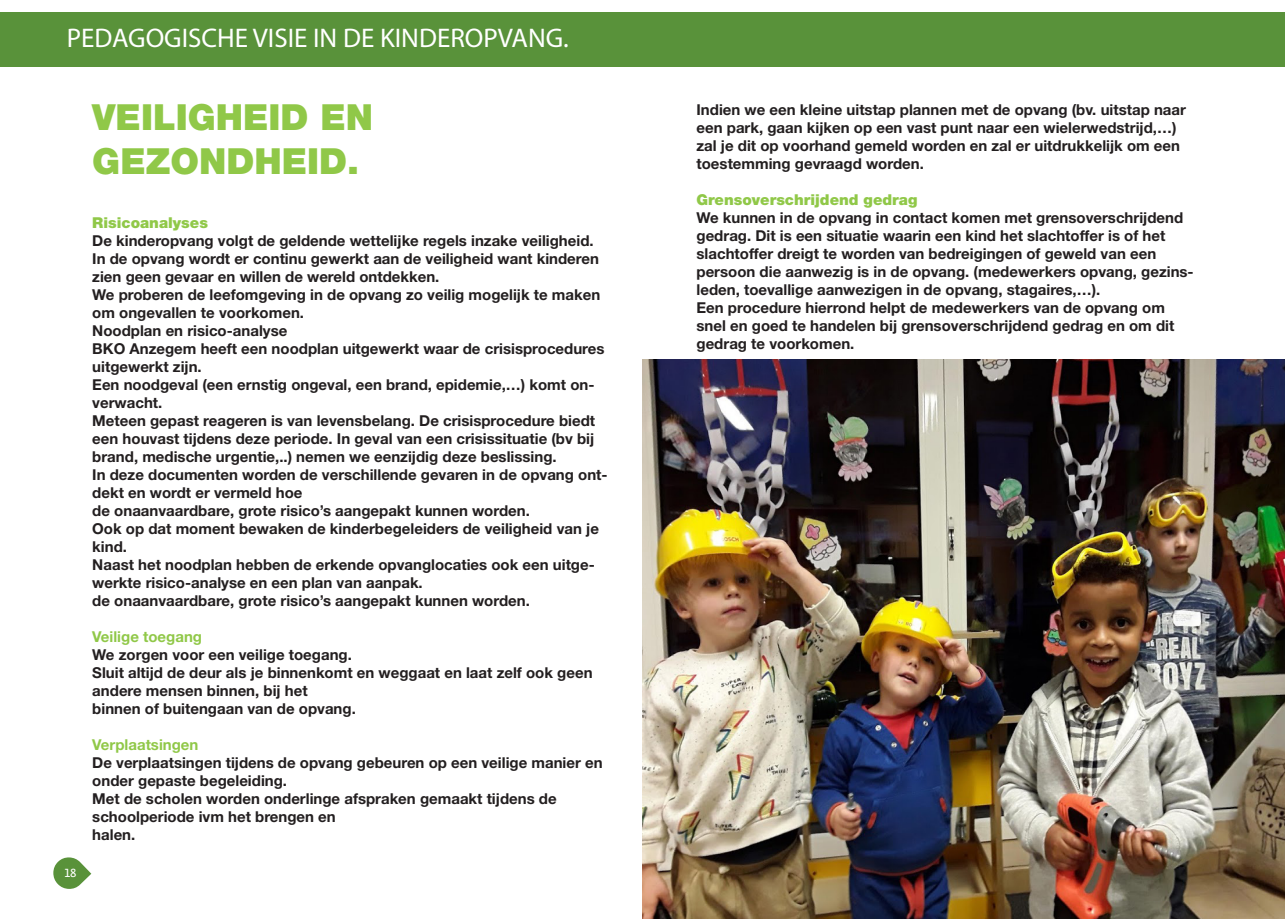
<style>
.page{position:relative;width:1285px;height:919px;background:#fff}
.page>*{position:absolute;margin:0;border:0;box-sizing:border-box;transform-origin:0 0}
.t1{font:900 36px "Helvetica Neue LT Std";color:#90c848}
.t2{font:27px "Myriad Pro";color:#fff}
.t3{font:700 15px/18px "Helvetica Neue LT Std";color:#231f20}
.t4{font:900 15px "Helvetica Neue LT Std";color:#90c848}
.t5{font:700 15px "Helvetica Neue LT Std";color:#90c848}
.t6{font:500 12px "Relato Sans OT";color:#fff}
</style>
<div class="page">
<svg style="left:53px;top:857px;width:38px;height:31px"></svg>
<div style="left:0;top:13px;width:1284px;height:54px;background:#59923a"></div>
<img style="left:642px;top:360px;width:642px;height:558px">
<h2 class="t2" style="left:67px;top:22px;width:503px">PEDAGOGISCHE VISIE IN DE KINDEROPVANG.</h2>
<p class="t1" style="left:92px;top:96px;width:282px">VEILIGHEID EN</p>
<p class="t1" style="left:92px;top:139px;width:268px">GEZONDHEID.</p>
<p class="t6" style="left:65px;top:865px;width:13px">18</p>
<p class="t4" style="left:92px;top:213px;width:117px">Risicoanalyses</p>
<p class="t3" style="left:92px;top:231px;width:503px">De kinderopvang volgt de geldende wettelijke regels inzake veiligheid.</p>
<p class="t3" style="left:92px;top:249px;width:508px">In de opvang wordt er continu gewerkt aan de veiligheid want kinderen zien geen gevaar en willen de wereld ontdekken.</p>
<p class="t3" style="left:92px;top:285px;width:509px">We proberen de leefomgeving in de opvang zo veilig mogelijk te maken om ongevallen te voorkomen.</p>
<p class="t3" style="left:92px;top:321px;width:196px">Noodplan en risico-analyse</p>
<p class="t3" style="left:92px;top:339px;width:513px">BKO Anzegem heeft een noodplan uitgewerkt waar de crisisprocedures uitgewerkt zijn.</p>
<p class="t3" style="left:92px;top:375px;width:503px">Een noodgeval (een ernstig ongeval, een brand, epidemie,…) komt on&shy;verwacht.</p>
<p class="t3" style="left:92px;top:411px;width:504px;text-align:justify">Meteen gepast reageren is van levensbelang. De crisisprocedure biedt een houvast tijdens deze periode. In geval van een crisissituatie (bv bij brand, medische urgentie,..) nemen we eenzijdig deze beslissing.</p>
<p class="t3" style="left:92px;top:465px;width:517px">In deze documenten worden de verschillende gevaren in de opvang ont&shy;dekt en wordt er vermeld hoe</p>
<p class="t3" style="left:92px;top:501px;width:439px">de onaanvaardbare, grote risico’s aangepakt kunnen worden.</p>
<p class="t3" style="left:92px;top:519px;width:508px">Ook op dat moment bewaken de kinderbegeleiders de veiligheid van je kind.</p>
<p class="t3" style="left:92px;top:555px;width:504px">Naast het noodplan hebben de erkende opvanglocaties ook een uitge&shy;werkte risico-analyse en een plan van aanpak.</p>
<p class="t3" style="left:92px;top:591px;width:439px">de onaanvaardbare, grote risico’s aangepakt kunnen worden.</p>
<p class="t5" style="left:92px;top:627px;width:111px">Veilige toegang</p>
<p class="t3" style="left:92px;top:645px;width:261px">We zorgen voor een veilige toegang.</p>
<p class="t3" style="left:92px;top:663px;width:501px">Sluit altijd de deur als je binnenkomt en weggaat en laat zelf ook geen andere mensen binnen, bij het</p>
<p class="t3" style="left:92px;top:699px;width:265px">binnen of buitengaan van de opvang.</p>
<p class="t5" style="left:92px;top:735px;width:108px">Verplaatsingen</p>
<p class="t3" style="left:92px;top:753px;width:511px">De verplaatsingen tijdens de opvang gebeuren op een veilige manier en onder gepaste begeleiding.</p>
<p class="t3" style="left:92px;top:789px;width:466px">Met de scholen worden onderlinge afspraken gemaakt tijdens de schoolperiode ivm het brengen en</p>
<p class="t3" style="left:92px;top:825px;width:45px">halen.</p>
<p class="t3" style="left:696px;top:101px;width:491px">Indien we een kleine uitstap plannen met de opvang (bv. uitstap naar een park, gaan kijken op een vast punt naar een wielerwedstrijd,…) zal je dit op voorhand gemeld worden en zal er uitdrukkelijk om een toestemming gevraagd worden.</p>
<p class="t4" style="left:696px;top:191px;width:222px">Grensoverschrijdend gedrag</p>
<p class="t3" style="left:696px;top:209px;width:498px">We kunnen in de opvang in contact komen met grensoverschrijdend gedrag. Dit is een situatie waarin een kind het slachtoffer is of het slachtoffer dreigt te worden van bedreigingen of geweld van een persoon die aanwezig is in de opvang. (medewerkers opvang, gezins&shy;leden, toevallige aanwezigen in de opvang, stagaires,…).</p>
<p class="t3" style="left:696px;top:299px;width:479px">Een procedure hierrond helpt de medewerkers van de opvang om snel en goed te handelen bij grensoverschrijdend gedrag en om dit gedrag te voorkomen.</p>
</div>
